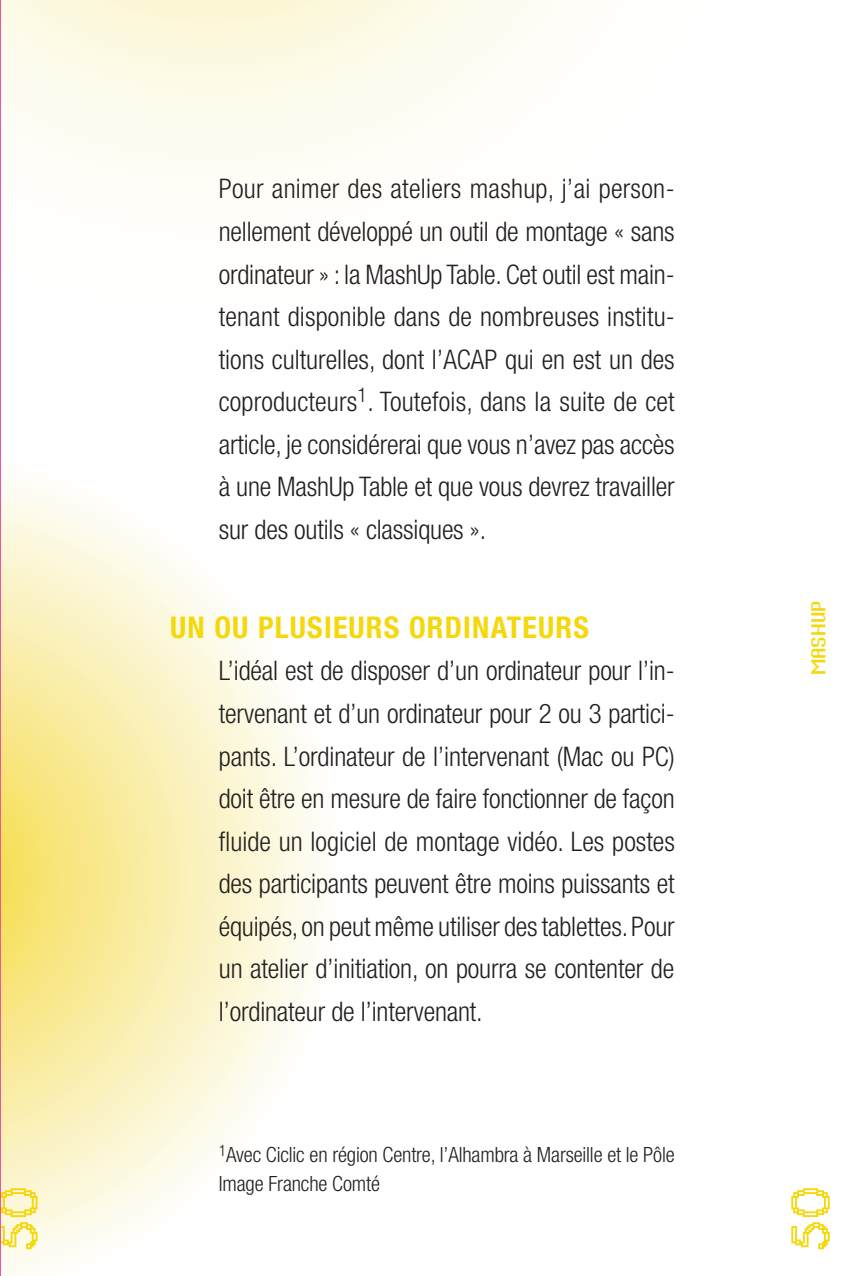
<style>
.page{position:relative;width:851px;height:1276px;background:#fff}
.page>*{position:absolute;margin:0;border:0;box-sizing:border-box;transform-origin:0 0}
.t1{font:60px "Terminal Grotesque Open";color:#f4d80d}
.partie_copie_2{font:700 condensed 30px "Helvetica Neue LT Std";letter-spacing:.04em;color:#f4d80d}
.texte_courant{font:300 condensed 27px/42.6px "Helvetica Neue LT Std";letter-spacing:-.005em;color:#231f20;text-align:justify}
.NOTE{font:300 condensed 21px/28.2px "Helvetica Neue LT Std";letter-spacing:-.005em;color:#231f20}
.t2{font:20.4px "VTF Mister Pixel";color:#f4d80d}
</style>
<div class="page">
<svg style="left:1px;top:0;width:541px;height:167px"></svg>
<svg style="left:1px;top:480px;width:321px;height:795px"></svg>
<hr style="left:0;top:0;width:1px;height:1276px;background:#ee549f">
<p class="texte_courant" style="left:219px;top:167px;width:457px">Pour animer des ateliers mashup, j’ai person&shy;nellement développé un outil de montage « sans ordinateur » : la MashUp Table. Cet outil est main&shy;tenant disponible dans de nombreuses institu&shy;tions culturelles, dont l’ACAP qui en est un des coproducteurs<sup>1</sup>. Toutefois, dans la suite de cet article, je considérerai que vous n’avez pas accès à une MashUp Table et que vous devrez travailler sur des outils « classiques ».</p>
<p class="partie_copie_2" style="left:170px;top:609px;width:420px">UN OU PLUSIEURS ORDINATEURS</p>
<p class="texte_courant" style="left:219px;top:649px;width:457px">L’idéal est de disposer d’un ordinateur pour l’in&shy;tervenant et d’un ordinateur pour 2 ou 3 partici&shy;pants. L’ordinateur de l’intervenant (Mac ou PC) doit être en mesure de faire fonctionner de façon fluide un logiciel de montage vidéo. Les postes des participants peuvent être moins puissants et équipés, on peut même utiliser des tablettes. Pour un atelier d’initiation, on pourra se contenter de l’ordinateur de l’intervenant.</p>
<p class="t2" style="left:806px;top:675px;width:76px;rotate:-90deg">MASHUP</p>
<p class="NOTE" style="left:219px;top:1140px;width:457px"><sup>1</sup>Avec Ciclic en région Centre, l’Alhambra à Marseille et le Pôle<br>Image Franche Comté</p>
<h1 class="t1" style="left:-16px;top:1251px;width:68px;rotate:-90deg">50</h1>
<h1 class="t1" style="left:775px;top:1251px;width:68px;rotate:-90deg">50</h1>
</div>
